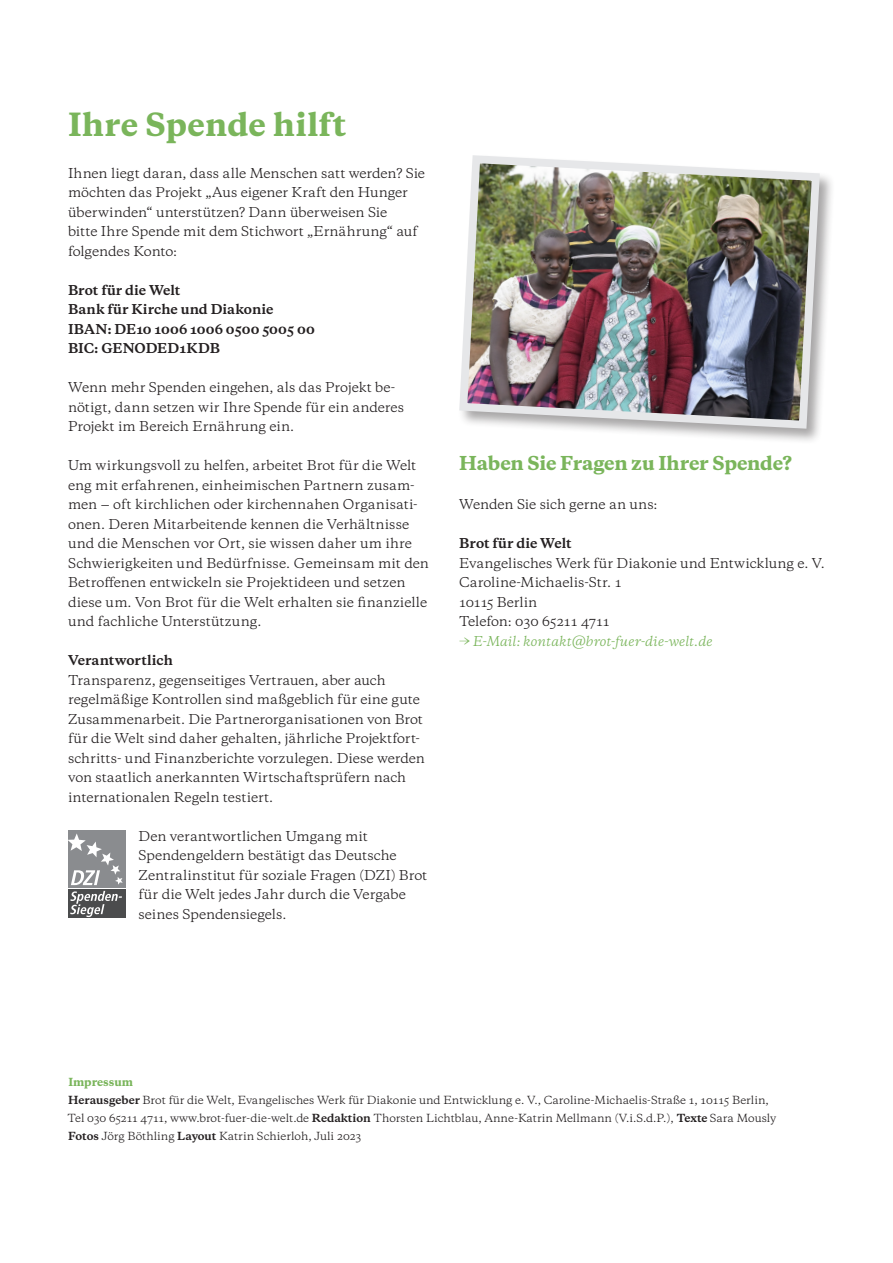
<style>
.page{position:relative;width:893px;height:1263px;background:#fff}
.page>*{position:absolute;margin:0;border:0;box-sizing:border-box;transform-origin:0 0}
.t1{font:800 30px "Galaxie Copernicus";letter-spacing:.015em;color:#7ab55b}
.t2{font:800 18px "Galaxie Copernicus";letter-spacing:-.015em;color:#7ab55b}
.t3{font:12.75px/19.5px "Galaxie Copernicus";letter-spacing:-.005em;color:#231f20}
.t4{font:700 12.75px "Galaxie Copernicus";letter-spacing:.005em;color:#231f20}
.t5{font:italic 12.75px "Galaxie Copernicus";letter-spacing:.005em;color:#7ab55b}
.t6{font:10.5px "Galaxie Copernicus";color:#231f20}
.t7{font:800 10.5px "Galaxie Copernicus";color:#7ab55b}
.s1{font-weight:700}
</style>
<div class="page">
<div style="left:458px;top:154px;width:378px;height:291px;background:#231f20;opacity:.4"></div>
<img style="left:458px;top:154px;width:366px;height:279px">
<div style="left:68px;top:830px;width:58px;height:58px;background:#8a8c8f"></div>
<div style="left:68px;top:889px;width:58px;height:29px;background:#4b4c4d"></div>
<svg style="left:70px;top:891px;width:52px;height:26px"></svg>
<svg style="left:68px;top:833px;width:55px;height:52px"></svg>
<p class="t1" style="left:68px;top:105px;width:280px">Ihre Spende hilft</p>
<p class="t3" style="left:68px;top:163px;width:359px">Ihnen liegt daran, dass alle Menschen satt werden? Sie möchten das Projekt „Aus eigener Kraft den Hunger überwinden“ unterstützen? Dann überweisen Sie<br>bitte Ihre Spende mit dem Stichwort „Ernährung“ auf folgendes Konto:</p>
<p class="t4" style="left:68px;top:281px;width:114px">Brot für die Welt</p>
<p class="t4" style="left:68px;top:301px;width:207px">Bank für Kirche und Diakonie</p>
<p class="t4" style="left:68px;top:320px;width:248px">IBAN: DE10 1006 1006 0500 5005 00</p>
<p class="t4" style="left:68px;top:340px;width:154px">BIC: GENODED1KDB</p>
<p class="t3" style="left:68px;top:378px;width:329px">Wenn mehr Spenden eingehen, als das Projekt be-</p>
<p class="t3" style="left:68px;top:397px;width:338px">nötigt, dann setzen wir Ihre Spende für ein anderes</p>
<p class="t3" style="left:68px;top:417px;width:228px">Projekt im Bereich Ernährung ein.</p>
<p class="t3" style="left:68px;top:456px;width:350px">Um wirkungsvoll zu helfen, arbeitet Brot für die Welt eng mit erfahrenen, einheimischen Partnern zusam&shy;men</p>
<p class="t3" style="left:68px;top:495px;width:362px;text-indent:45px">oft kirchlichen oder kirchennahen Organisati&shy;onen. Deren Mitarbeitende kennen die Verhältnisse und die Menschen vor Ort, sie wissen daher um ihre Schwierigkeiten und Bedürfnisse. Gemeinsam mit den Betroffenen entwickeln sie Projektideen und setzen diese um. Von Brot für die Welt erhalten sie finanzielle und fachliche Unterstützung.</p>
<p class="t4" style="left:68px;top:652px;width:106px">Verantwortlich</p>
<p class="t3" style="left:68px;top:670px;width:358px">Transparenz, gegenseitiges Vertrauen, aber auch regelmäßige Kontrollen sind maßgeblich für eine gute Zusammenarbeit. Die Partnerorganisationen von Brot für die Welt sind daher gehalten, jährliche Projektfort&shy;schritts- und Finanzberichte vorzulegen. Diese werden von staatlich anerkannten Wirtschaftsprüfern nach internationalen Regeln testiert.</p>
<p class="t3" style="left:139px;top:826px;width:290px">Den verantwortlichen Umgang mit Spendengeldern bestätigt das Deutsche Zentralinstitut für soziale Fragen (DZI) Brot für die Welt jedes Jahr durch die Vergabe seines Spendensiegels.</p>
<p class="t2" style="left:459px;top:452px;width:334px">Haben Sie Fragen zu Ihrer Spende?</p>
<p class="t3" style="left:459px;top:495px;width:200px">Wenden Sie sich gerne an uns:</p>
<p class="t4" style="left:459px;top:535px;width:114px">Brot für die Welt</p>
<p class="t3" style="left:459px;top:553px;width:367px">Evangelisches Werk für Diakonie und Entwicklung e. V.</p>
<p class="t3" style="left:459px;top:573px;width:164px">Caroline-Michaelis-Str. 1</p>
<p class="t3" style="left:459px;top:592px;width:80px">10115 Berlin</p>
<p class="t3" style="left:459px;top:612px;width:152px">Telefon: 030 65211 4711</p>
<p class="t5" style="left:459px;top:632px;width:255px">→ E-Mail: kontakt@brot-fuer-die-welt.de</p>
<p class="t7" style="left:68px;top:1075px;width:66px">Impressum</p>
<p class="t6" style="left:68px;top:1093px;width:702px"><span class="s1">Herausgeber</span> Brot für die Welt, Evangelisches Werk für Diakonie und Entwicklung e. V., Caroline-Michaelis-Straße 1, 10115 Berlin,</p>
<p class="t6" style="left:67px;top:1111px;width:710px">Tel 030 65211 4711, www.brot-fuer-die-welt.de <span class="s1">Redaktion</span> Thorsten Lichtblau, Anne-Katrin Mellmann (V.i.S.d.P.), <span class="s1">Texte</span> Sara Mously</p>
<p class="t6" style="left:68px;top:1129px;width:294px"><span class="s1">Fotos</span> Jörg Böthling <span class="s1">Layout</span> Katrin Schierloh, Juli 2023</p>
</div>
